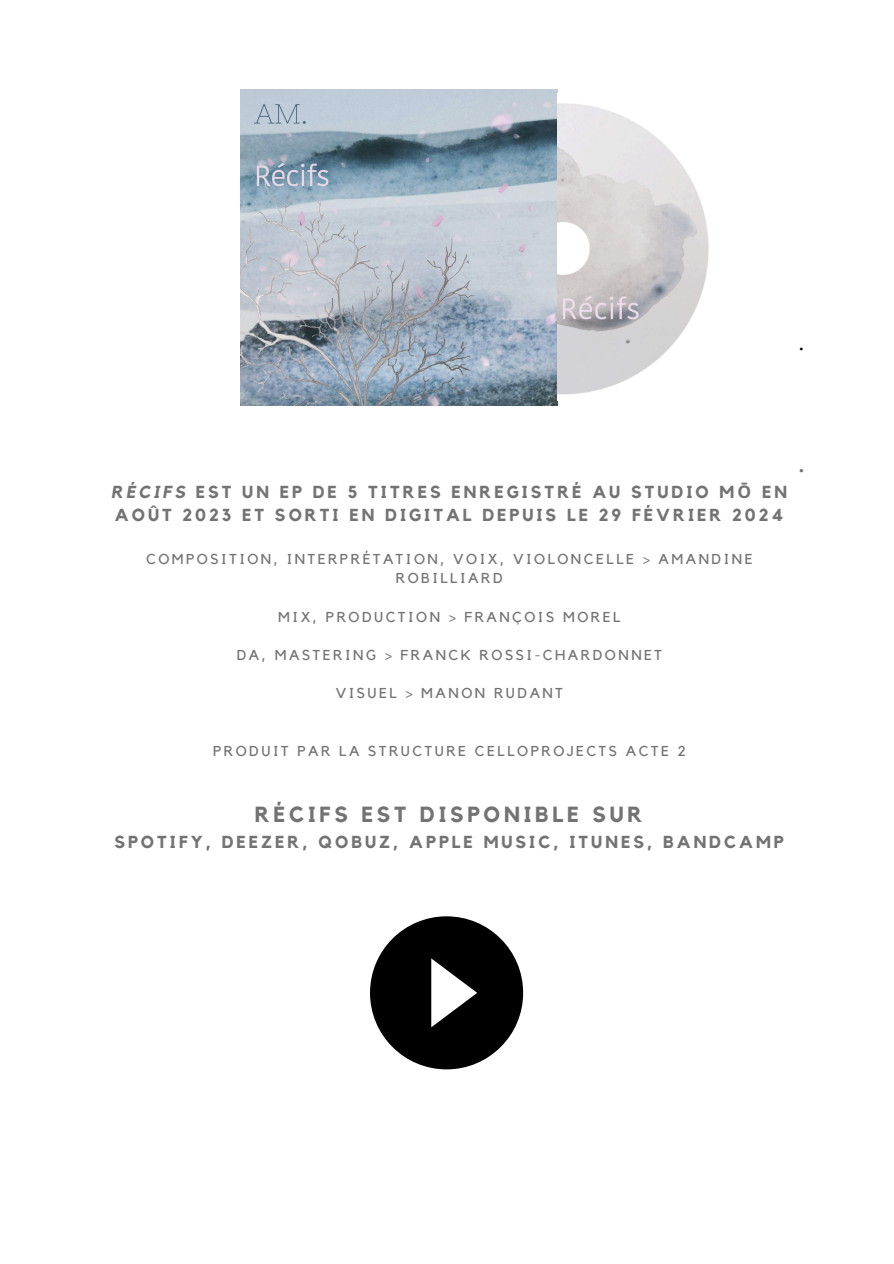
<style>
.page{position:relative;width:894px;height:1264px;background:#fff}
.page>*{position:absolute;margin:0;border:0;box-sizing:border-box;transform-origin:0 0}
.t1{font:700 21.75px "Kollektif";letter-spacing:.175em;color:#737373}
.t2{font:21.75px "Kollektif";color:#000}
.t3{font:700 17.25px/23.7px "Kollektif";letter-spacing:.175em;color:#737373}
.t4{font:14.25px/19.2px "Kollektif";letter-spacing:.175em;color:#737373;text-align:center}
.s1{font-style:italic}
.s2{font-family:"Noto Sans"}
</style>
<div class="page">
<img style="left:241px;top:89px;width:316px;height:316px">
<img style="left:557px;top:103px;width:152px;height:292px">
<svg style="left:370px;top:916px;width:153px;height:153px"></svg>
<h1 class="t2" style="left:798px;top:333px;width:7px">.</h1>
<h2 class="t3" style="left:111px;top:480px;width:677px"><span class="s1">RÉCIFS</span> EST UN EP DE 5 TITRES ENREGISTRÉ AU STUDIO M<span class="s2">Ō</span> EN<br>AOÛT 2023 ET SORTI EN DIGITAL DEPUIS LE 29 FÉVRIER 2024</h2>
<p class="t4" style="left:146px;top:550px;width:608px">COMPOSITION, INTERPRÉTATION, VOIX, VIOLONCELLE &gt; AMANDINE<br>ROBILLIARD</p>
<p class="t4" style="left:278px;top:607px;width:343px">MIX, PRODUCTION &gt; FRANÇOIS MOREL</p>
<p class="t4" style="left:236px;top:646px;width:426px">DA, MASTERING &gt; FRANCK ROSSI-CHARDONNET</p>
<p class="t4" style="left:335px;top:684px;width:229px">VISUEL &gt; MANON RUDANT</p>
<h2 class="t1" style="left:798px;top:454px;width:7px">.</h2>
<p class="t4" style="left:213px;top:741px;width:474px">PRODUIT PAR LA STRUCTURE CELLOPROJECTS ACTE 2</p>
<h2 class="t1" style="left:255px;top:804px;width:389px">RÉCIFS EST DISPONIBLE SUR</h2>
<h2 class="t3" style="left:114px;top:830px;width:670px">SPOTIFY, DEEZER, QOBUZ, APPLE MUSIC, ITUNES, BANDCAMP</h2>
</div>
